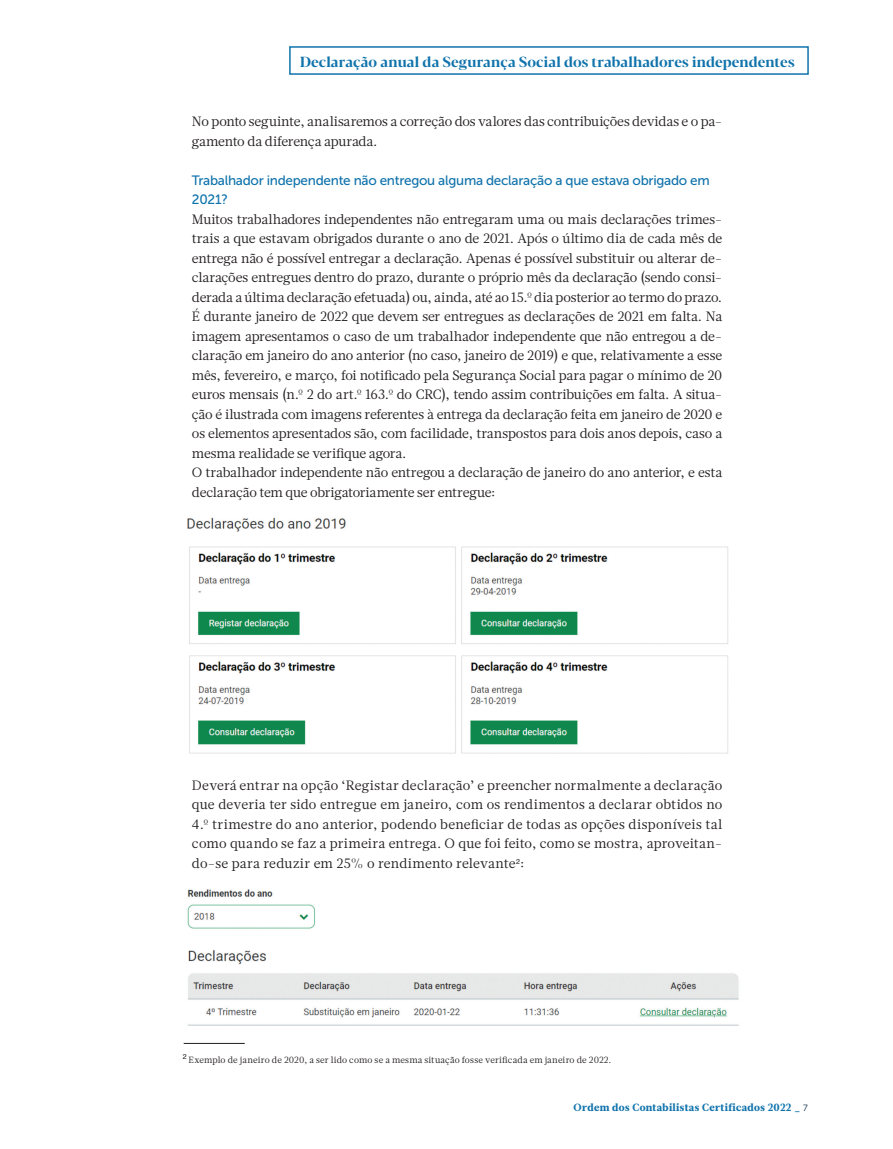
<style>
.page{position:relative;width:893px;height:1149px;background:#fff}
.page>*{position:absolute;margin:0;border:0;box-sizing:border-box;transform-origin:0 0}
.t1{font:700 14.55px "Blacker Pro Display";letter-spacing:.005em;color:#1073ac}
.CORPO_DE_TEXTO{font:13.5px/19.5px "Glosa Text";letter-spacing:-.015em;color:#231f20;text-align:justify}
.t2{font:13.5px/19.5px "Museo Sans 500";letter-spacing:-.02em;color:#1073ac}
.t3{font:900 10.5px "Glosa Text";letter-spacing:.035em;color:#1073ac}
.t4{font:9px "Glosa Text";letter-spacing:.01em;color:#231f20}
.s1{font-family:"Museo Sans 300";font-weight:400;font-size:9px;color:#001e37}
</style>
<div class="page">
<div style="left:289px;top:46px;width:520px;height:29px;border:2px solid #1073ac"></div>
<img style="left:187px;top:517px;width:541px;height:237px">
<img style="left:187px;top:889px;width:552px;height:137px">
<hr style="left:184px;top:1042px;width:61px;height:1px;background:#231f20">
<p class="t1" style="left:300px;top:51px;width:496px">Declaração anual da Segurança Social dos trabalhadores independentes</p>
<p class="CORPO_DE_TEXTO" style="left:192px;top:112px;width:532px">No ponto seguinte, analisaremos a correção dos valores das contribuições devidas e o pa&shy;gamento da diferença apurada.</p>
<p class="t2" style="left:192px;top:170px;width:519px">Trabalhador independente não entregou alguma declaração a que estava obrigado em<br>2021?</p>
<p class="CORPO_DE_TEXTO" style="left:192px;top:209px;width:532px">Muitos trabalhadores independentes não entregaram uma ou mais declarações trimes&shy;trais a que estavam obrigados durante o ano de 2021. Após o último dia de cada mês de entrega não é possível entregar a declaração. Apenas é possível substituir ou alterar de&shy;clarações entregues dentro do prazo, durante o próprio mês da declaração (sendo consi&shy;derada a última declaração efetuada) ou, ainda, até ao 15.º dia posterior ao termo do prazo.</p>
<p class="CORPO_DE_TEXTO" style="left:192px;top:307px;width:532px">É durante janeiro de 2022 que devem ser entregues as declarações de 2021 em falta. Na imagem apresentamos o caso de um trabalhador independente que não entregou a de&shy;claração em janeiro do ano anterior (no caso, janeiro de 2019) e que, relativamente a esse mês, fevereiro, e março, foi notificado pela Segurança Social para pagar o mínimo de 20 euros mensais (n.º 2 do art.º 163.º do CRC), tendo assim contribuições em falta. A situa&shy;ção é ilustrada com imagens referentes à entrega da declaração feita em janeiro de 2020 e os elementos apresentados são, com facilidade, transpostos para dois anos depois, caso a mesma realidade se verifique agora.</p>
<p class="CORPO_DE_TEXTO" style="left:192px;top:463px;width:532px">O trabalhador independente não entregou a declaração de janeiro do ano anterior, e esta declaração tem que obrigatoriamente ser entregue:</p>
<p class="CORPO_DE_TEXTO" style="left:192px;top:775px;width:532px">Deverá entrar na opção ‘Registar declaração’ e preencher normalmente a declaração que deveria ter sido entregue em janeiro, com os rendimentos a declarar obtidos no 4.º trimestre do ano anterior, podendo beneficiar de todas as opções disponíveis tal como quando se faz a primeira entrega. O que foi feito, como se mostra, aproveitan&shy;do-se para reduzir em 25% o rendimento relevante<sup>2</sup>:</p>
<p class="t4" style="left:183px;top:1053px;width:430px"><sup>2</sup> Exemplo de janeiro de 2020, a ser lido como se a mesma situação fosse verificada em janeiro de 2022.</p>
<p class="t3" style="left:574px;top:1099px;width:236px">Ordem dos Contabilistas Certificados 2022 _ <span class="s1">7</span></p>
</div>
